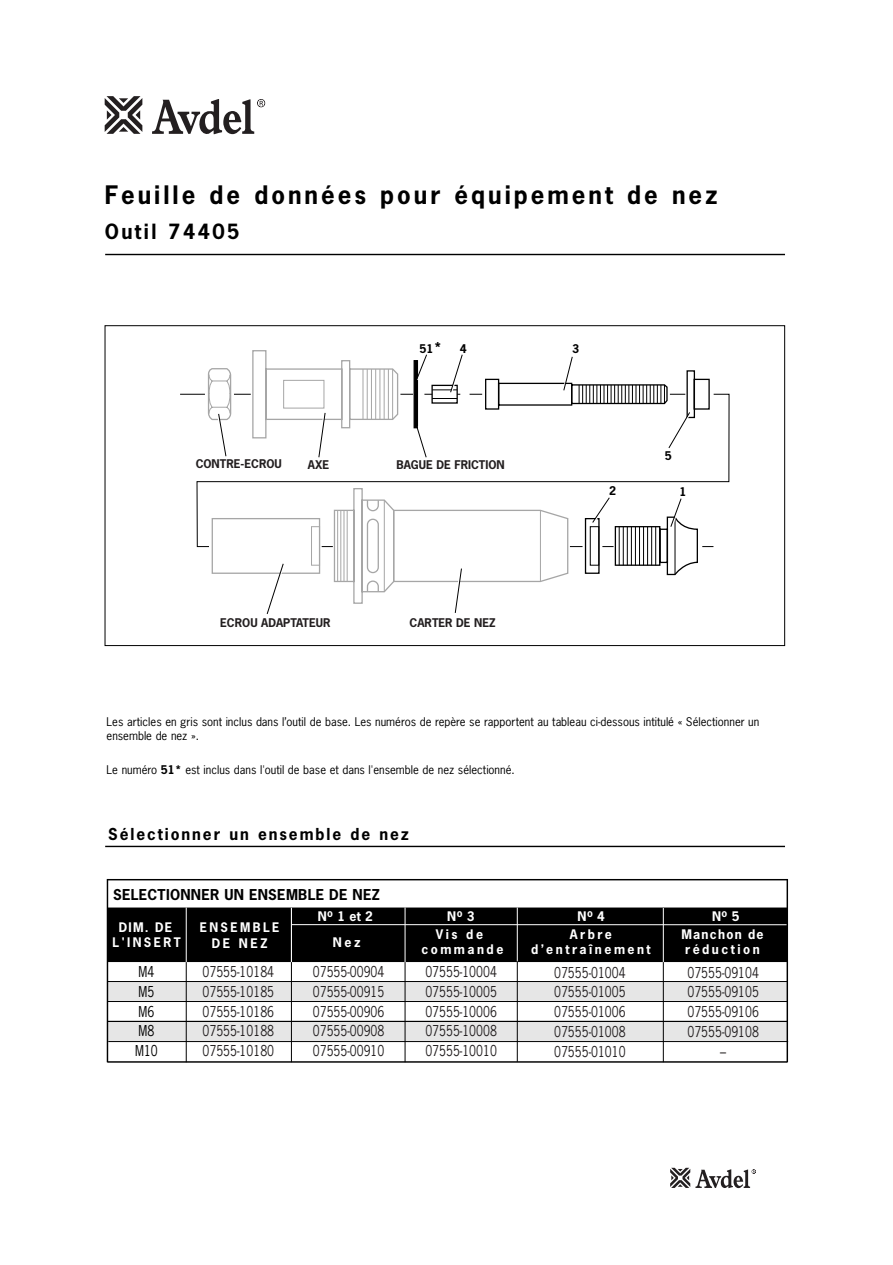
<style>
.page{position:relative;width:893px;height:1265px;background:#fff}
.page>*{position:absolute;margin:0;border:0;box-sizing:border-box;transform-origin:0 0}
.t1{font:700 24px "News Gothic LT";letter-spacing:.125em;color:#000}
.t2{font:700 19.8px "News Gothic LT";letter-spacing:.125em;color:#000}
.t3{font:700 15.45px "News Gothic LT";letter-spacing:.125em;color:#000}
.t4{font:14.1px/19.8px "News Gothic LT";color:#231f20;text-align:justify;scale:.85 1}
.t5{font:700 14.1px "News Gothic LT";letter-spacing:.02em;color:#000}
.t6{font:14.1px/19.8px "News Gothic LT";color:#000;scale:.85 1}
.t7{font:700 12.45px "News Gothic LT";letter-spacing:.2em;color:#fff}
.t8{font:700 12.45px "News Gothic LT";letter-spacing:.1em;color:#fff}
.t9{font:11.25px/13.5px "News Gothic LT";color:#000}
.t10{font:700 11.25px "News Gothic LT";color:#231f20}
.t11{font:700 11.25px "News Gothic LT";color:#000}
.s1{font-weight:700}
</style>
<div class="page">
<hr style="left:105px;top:254px;width:680px;height:1px;background:#000">
<hr style="left:105px;top:845px;width:680px;height:2px;background:#000">
<div style="left:107px;top:1021px;width:680px;height:20px;background:#e6e6e6"></div>
<div style="left:107px;top:982px;width:680px;height:20px;background:#e6e6e6"></div>
<div style="left:107px;top:907px;width:680px;height:55px;background:#000;border:1px solid #000"></div>
<hr style="left:107px;top:879px;width:1px;height:183px;background:#000">
<hr style="left:291px;top:907px;width:1px;height:55px;background:#fff">
<hr style="left:186px;top:907px;width:1px;height:56px;background:#fff">
<hr style="left:404px;top:907px;width:1px;height:55px;background:#fff">
<hr style="left:663px;top:908px;width:1px;height:54px;background:#fff">
<hr style="left:517px;top:907px;width:1px;height:54px;background:#fff">
<hr style="left:291px;top:924px;width:508px;height:1px;background:#fff">
<hr style="left:107px;top:1061px;width:680px;height:1px;background:#000">
<hr style="left:186px;top:962px;width:1px;height:100px;background:#000">
<hr style="left:291px;top:962px;width:1px;height:100px;background:#000">
<hr style="left:404px;top:962px;width:1px;height:100px;background:#000">
<hr style="left:517px;top:961px;width:1px;height:100px;background:#000">
<hr style="left:663px;top:962px;width:1px;height:100px;background:#000">
<hr style="left:786px;top:879px;width:2px;height:183px;background:#000">
<hr style="left:108px;top:879px;width:679px;height:1px;background:#000">
<hr style="left:107px;top:981px;width:680px;height:1px;background:#000">
<hr style="left:107px;top:1001px;width:680px;height:1px;background:#000">
<hr style="left:107px;top:1021px;width:680px;height:1px;background:#000">
<hr style="left:108px;top:1041px;width:680px;height:1px;background:#000">
<div style="left:585px;top:518px;width:14px;height:56px;border:1px solid #000"></div>
<div style="left:590px;top:526px;width:9px;height:39px;border:1px solid #000"></div>
<div style="left:212px;top:518px;width:108px;height:56px;border:1px solid #a6a6a6"></div>
<div style="left:311px;top:526px;width:9px;height:39px;border:1px solid #a6a6a6"></div>
<div style="left:413px;top:360px;width:5px;height:68px;background:#8d8d8d"></div>
<svg style="left:591px;top:547px;width:107px;height:29px"></svg>
<svg style="left:266px;top:563px;width:20px;height:51px"></svg>
<svg style="left:485px;top:356px;width:225px;height:37px"></svg>
<svg style="left:207px;top:369px;width:25px;height:24px"></svg>
<svg style="left:180px;top:393px;width:550px;height:154px"></svg>
<svg style="left:251px;top:350px;width:148px;height:109px"></svg>
<svg style="left:415px;top:423px;width:16px;height:39px"></svg>
<svg style="left:333px;top:487px;width:236px;height:126px"></svg>
<svg style="left:431px;top:385px;width:27px;height:19px"></svg>
<svg style="left:414px;top:354px;width:50px;height:45px"></svg>
<svg style="left:105px;top:96px;width:37px;height:38px"></svg>
<svg style="left:152px;top:99px;width:113px;height:35px"></svg>
<svg style="left:670px;top:1167px;width:86px;height:21px"></svg>
<p class="t1" style="left:105px;top:185px;width:614px">Feuille de données pour équipement de nez</p>
<p class="t2" style="left:105px;top:223px;width:136px">Outil 74405</p>
<p class="t11" style="left:419px;top:343px;width:16px">51</p>
<p class="t11" style="left:460px;top:343px;width:9px">4</p>
<p class="t10" style="left:196px;top:459px;width:88px">CONTRE-ECROU</p>
<p class="t10" style="left:308px;top:460px;width:23px">AXE</p>
<p class="t10" style="left:396px;top:460px;width:110px">BAGUE DE FRICTION</p>
<p class="t10" style="left:220px;top:618px;width:112px">ECROU ADAPTATEUR</p>
<p class="t10" style="left:409px;top:618px;width:88px">CARTER DE NEZ</p>
<p class="t9" style="left:107px;top:716px;width:654px">Les articles en gris sont inclus dans l’outil de base. Les numéros de repère se rapportent au tableau ci-dessous intitulé « Sélectionner un ensemble de nez ».</p>
<p class="t9" style="left:107px;top:763px;width:409px">Le numéro <span class="s1">51*</span> est inclus dans l'outil de base et dans l'ensemble de nez sélectionné.</p>
<p class="t3" style="left:108px;top:827px;width:302px">Sélectionner un ensemble de nez</p>
<p class="t5" style="left:113px;top:888px;width:268px">SELECTIONNER UN ENSEMBLE DE NEZ</p>
<p class="t7" style="left:119px;top:921px;width:55px">DIM. DE</p>
<p class="t7" style="left:200px;top:922px;width:81px">ENSEMBLE</p>
<p class="t7" style="left:113px;top:937px;width:70px">L'INSERT</p>
<p class="t7" style="left:212px;top:937px;width:57px">DE NEZ</p>
<p class="t7" style="left:318px;top:911px;width:57px">N 1 et 2</p>
<p class="t7" style="left:447px;top:911px;width:29px">N 3</p>
<p class="t7" style="left:577px;top:911px;width:29px">N 4</p>
<p class="t7" style="left:712px;top:911px;width:29px">N 5</p>
<p class="t7" style="left:333px;top:937px;width:29px">Nez</p>
<p class="t7" style="left:435px;top:929px;width:49px">Vis de</p>
<p class="t7" style="left:569px;top:929px;width:44px">Arbre</p>
<p class="t8" style="left:681px;top:929px;width:84px">Manchon de</p>
<p class="t7" style="left:421px;top:944px;width:84px">commande</p>
<p class="t7" style="left:531px;top:944px;width:121px">d’entraînement</p>
<p class="t7" style="left:685px;top:944px;width:76px">réduction</p>
<p class="t6" style="left:135px;top:963px;width:28px">M4<br>M5<br>M6<br>M8<br>M10</p>
<p class="t4" style="left:202px;top:963px;width:86px">07555-10184<br>07555-10185<br>07555-10186<br>07555-10188<br>07555-10180</p>
<p class="t4" style="left:313px;top:963px;width:86px">07555-00904<br>07555-00915<br>07555-00906<br>07555-00908<br>07555-00910</p>
<p class="t4" style="left:425px;top:963px;width:86px">07555-10004<br>07555-10005<br>07555-10006<br>07555-10008<br>07555-10010</p>
<p class="t4" style="left:554px;top:963px;width:86px">07555-01004<br>07555-01005<br>07555-01006<br>07555-01008<br>07555-01010</p>
<p class="t4" style="left:687px;top:963px;width:86px">07555-09104<br>07555-09105<br>07555-09106<br>07555-09108</p>
</div>
